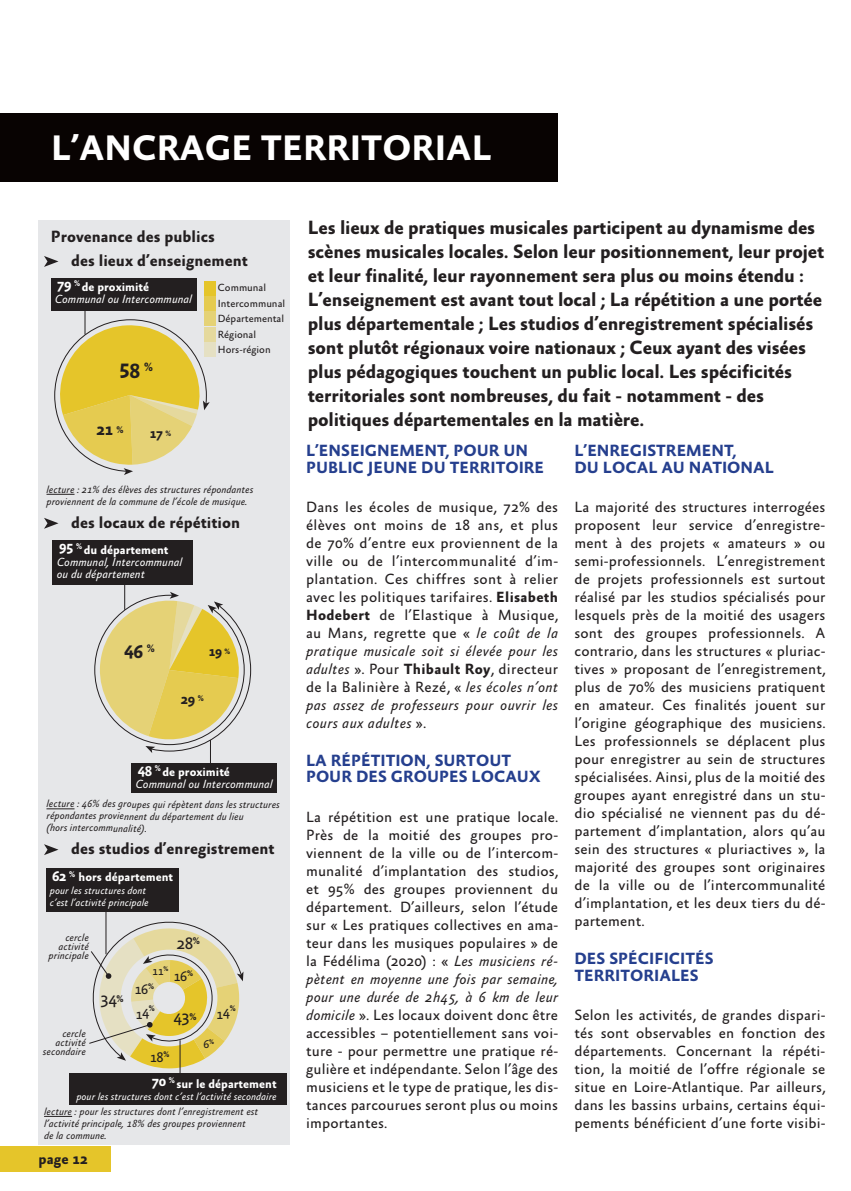
<style>
.page{position:relative;width:851px;height:1191px;background:#fff}
.page>*{position:absolute;margin:0;border:0;box-sizing:border-box;transform-origin:0 0}
.t1{font:700 36px "Absara Sans";color:#fff}
.t2{font:700 20.85px "Absara Sans";color:#231f20}
.t3{font:700 19.5px/24px "Absara Sans";letter-spacing:-.01em;color:#231f20}
.t4{font:700 18.9px "Absara Sans";color:#231f20}
.t5{font:16.8px "Absara Sans";color:#231f20}
.t6{font:700 16.8px "Absara Sans";color:#231f20}
.t7{font:700 16.5px/16.5px "Absara Sans";color:#253f8e}
.t8{font:700 16.5px/24px "Absara Sans";color:#231f20}
.t9{font:15px/18px "Absara Sans";letter-spacing:.01em;color:#231f20;text-align:justify}
.t10{font:700 15px "Absara Sans";color:#231f20}
.t11{font:700 14.25px "Absara Sans";color:#231f20}
.t12{font:14.1px "Absara Sans";letter-spacing:-.03em;color:#231f20}
.t13{font:700 13.5px "Absara Sans";color:#231f20}
.t14{font:700 12.45px "Absara Sans";color:#fff}
.t15{font:italic 12px/12px "Absara Sans";color:#fff}
.t16{font:11.7px "Absara Sans";color:#231f20}
.t17{font:italic 10.5px/12px "Absara Sans";color:#231f20}
.t18{font:italic 10.5px/12px "Absara Sans";color:#fff}
.t19{font:10.5px/15.5px "Absara Sans";color:#231f20}
.s1{font-size:14.25px}
.s2{font-weight:700;font-size:9.75px}
.s3{font-weight:700}
.s4{font-style:italic}
</style>
<div class="page">
<div style="left:0;top:113px;width:557px;height:68px;background:#080302"></div>
<div style="left:38px;top:220px;width:251px;height:924px;background:#e6e7e9"></div>
<div style="left:51px;top:278px;width:145px;height:32px;background:#231f20"></div>
<svg style="left:46px;top:494px;width:28px;height:1px"></svg>
<svg style="left:54px;top:310px;width:156px;height:165px"></svg>
<div style="left:204px;top:281px;width:11px;height:14px;background:#e5c52a"></div>
<div style="left:204px;top:296px;width:11px;height:15px;background:#e5cb50"></div>
<div style="left:204px;top:311px;width:11px;height:15px;background:#e5d276"></div>
<div style="left:204px;top:327px;width:11px;height:14px;background:#e5d99d"></div>
<div style="left:204px;top:342px;width:11px;height:15px;background:#e5e0c3"></div>
<svg style="left:46px;top:808px;width:28px;height:1px"></svg>
<div style="left:53px;top:540px;width:140px;height:45px;background:#231f20"></div>
<svg style="left:94px;top:585px;width:157px;height:178px"></svg>
<div style="left:131px;top:763px;width:145px;height:30px;background:#231f20"></div>
<svg style="left:44px;top:1116px;width:28px;height:1px"></svg>
<div style="left:46px;top:868px;width:133px;height:43px;background:#231f20"></div>
<div style="left:70px;top:1073px;width:217px;height:31px;background:#231f20"></div>
<hr style="left:180px;top:1040px;width:1px;height:39px;background:#231f20">
<svg style="left:83px;top:911px;width:160px;height:157px"></svg>
<svg style="left:44px;top:256px;width:14px;height:11px"></svg>
<svg style="left:44px;top:518px;width:14px;height:11px"></svg>
<svg style="left:44px;top:844px;width:14px;height:11px"></svg>
<div style="left:0;top:1146px;width:111px;height:25px;background:#e5c52a"></div>
<h1 class="t1" style="left:51px;top:129px;width:442px">L’ANCRAGE TERRITORIAL</h1>
<p class="t8" style="left:71px;top:225px;width:178px;text-indent:-20px">Provenance des publics<br>des lieux d’enseignement</p>
<p class="t14" style="left:57px;top:280px;width:94px"><sup>79</sup> <sup>%</sup> de proximité</p>
<p class="t19" style="left:218px;top:280px;width:69px">Communal<br>Intercommunal<br>Départemental<br>Régional<br>Hors-région</p>
<p class="t15" style="left:55px;top:294px;width:139px">Communal ou Intercommunal</p>
<h2 class="t2" style="left:119px;top:358px;width:35px">58 <sup>%</sup></h2>
<p class="t6" style="left:96px;top:421px;width:29px">21 <sup>%</sup></p>
<p class="t13" style="left:149px;top:426px;width:23px">17 <sup>%</sup></p>
<p class="t17" style="left:46px;top:484px;width:208px">lecture : 21% des élèves des structures répondantes proviennent de la commune de l’école de musique.</p>
<p class="t8" style="left:71px;top:511px;width:170px">des locaux de répétition</p>
<p class="t14" style="left:59px;top:543px;width:111px"><sup>95</sup> <sup>%</sup> du département</p>
<p class="t15" style="left:57px;top:556px;width:127px">Communal, Intercommunal ou du département</p>
<p class="t4" style="left:124px;top:640px;width:32px">46 <sup>%</sup></p>
<p class="t13" style="left:208px;top:645px;width:23px">19 <sup>%</sup></p>
<p class="t11" style="left:181px;top:691px;width:25px">29 <sup>%</sup></p>
<p class="t14" style="left:138px;top:765px;width:94px"><sup>4</sup><span class="s1">8</span> <sup>%</sup> de proximité</p>
<p class="t15" style="left:135px;top:779px;width:139px">Communal ou Intercommunal</p>
<p class="t17" style="left:46px;top:798px;width:235px">lecture : 46% des groupes qui répètent dans les structures répondantes proviennent du département du lieu<br>(hors intercommunalité).</p>
<p class="t8" style="left:71px;top:837px;width:205px">des studios d’enregistrement</p>
<p class="t14" style="left:52px;top:870px;width:123px"><span class="s1">62</span> <sup>%</sup> hors département</p>
<p class="t18" style="left:50px;top:884px;width:100px">pour les structures dont c’est l’activité principale</p>
<p class="t17" style="left:49px;top:933px;width:42px;line-height:9px;text-align:right">cercle activité principale</p>
<p class="t17" style="left:43px;top:1029px;width:44px;line-height:9px;text-align:right">cercle activité secondaire</p>
<p class="t5" style="left:100px;top:989px;width:25px">34<span class="s2">%</span></p>
<p class="t5" style="left:177px;top:935px;width:25px">28<sup>%</sup></p>
<p class="t16" style="left:152px;top:965px;width:18px">11<sup>%</sup></p>
<p class="t12" style="left:173px;top:968px;width:21px">16<sup>%</sup></p>
<p class="t12" style="left:134px;top:981px;width:21px">16<sup>%</sup></p>
<p class="t12" style="left:135px;top:1005px;width:21px">14<sup>%</sup></p>
<p class="t12" style="left:216px;top:1005px;width:21px">14<sup>%</sup></p>
<p class="t5" style="left:173px;top:1007px;width:25px">43<span class="s2">%</span></p>
<p class="t12" style="left:150px;top:1050px;width:21px">18<sup>%</sup></p>
<p class="t16" style="left:203px;top:1037px;width:12px">6<sup>%</sup></p>
<p class="t14" style="left:152px;top:1077px;width:126px"><sup>70</sup> <sup>%</sup> sur le département</p>
<p class="t18" style="left:76px;top:1091px;width:202px">pour les structures dont c’est l’activité secondaire</p>
<p class="t17" style="left:44px;top:1106px;width:216px">lecture : pour les structures dont l’enregistrement est l’activité principale, 18% des groupes proviennent<br>de la commune.</p>
<p class="t10" style="left:39px;top:1151px;width:51px">page 12</p>
<p class="t3" style="left:308px;top:217px;width:518px">Les lieux de pratiques musicales participent au dynamisme des scènes musicales locales. Selon leur positionnement, leur projet et leur finalité, leur rayonnement sera plus ou moins étendu :<br>L’enseignement est avant tout local ; La répétition a une portée plus départementale ; Les studios d’enregistrement spécialisés sont plutôt régionaux voire nationaux ; Ceux ayant des visées plus pédagogiques touchent un public local. Les spécificités territoriales sont nombreuses, du fait - notamment - des politiques départementales en la matière.</p>
<p class="t7" style="left:306px;top:443px;width:239px">L’ENSEIGNEMENT, POUR UN<br>PUBLIC JEUNE DU TERRITOIRE</p>
<p class="t9" style="left:306px;top:499px;width:253px">Dans les écoles de musique, 72% des élèves ont moins de 18 ans, et plus de 70% d’entre eux proviennent de la ville ou de l’intercommunalité d’im&shy;plantation. Ces chiffres sont à relier avec les politiques tarifaires. <span class="s3">Elisabeth Hodebert</span> de l’Elastique à Musique, au Mans, regrette que « <span class="s4">le coût de la pratique musicale soit si élevée pour les adultes</span> ». Pour <span class="s3">Thibault Roy</span>, directeur de la Balinière à Rezé, « <span class="s4">les écoles n’ont pas assez de professeurs pour ouvrir les cours aux adultes</span> ».</p>
<p class="t7" style="left:306px;top:753px;width:236px">LA RÉPÉTITION, SURTOUT<br>POUR DES GROUPES LOCAUX</p>
<p class="t9" style="left:306px;top:808px;width:253px">La répétition est une pratique locale.<br>Près de la moitié des groupes pro&shy;viennent de la ville ou de l’intercom&shy;munalité d’implantation des studios, et 95% des groupes proviennent du département. D’ailleurs, selon l’étude sur « Les pratiques collectives en ama&shy;teur dans les musiques populaires » de la Fédélima (2020) : « <span class="s4">Les musiciens ré&shy;pètent en moyenne une fois par semaine, pour une durée de 2h45, à 6 km de leur domicile</span> ». Les locaux doivent donc être accessibles – potentiellement sans voi&shy;ture - pour permettre une pratique ré&shy;gulière et indépendante. Selon l’âge des musiciens et le type de pratique, les dis&shy;tances parcourues seront plus ou moins importantes.</p>
<p class="t7" style="left:574px;top:443px;width:201px">L’ENREGISTREMENT,<br>DU LOCAL AU NATIONAL</p>
<p class="t9" style="left:574px;top:499px;width:252px">La majorité des structures interrogées proposent leur service d’enregistre&shy;ment à des projets « amateurs » ou semi-professionnels. L’enregistrement de projets professionnels est surtout réalisé par les studios spécialisés pour lesquels près de la moitié des usagers sont des groupes professionnels. A contrario, dans les structures « pluriac&shy;tives » proposant de l’enregistrement, plus de 70% des musiciens pratiquent en amateur. Ces finalités jouent sur l’origine géographique des musiciens.<br>Les professionnels se déplacent plus pour enregistrer au sein de structures spécialisées. Ainsi, plus de la moitié des groupes ayant enregistré dans un stu&shy;dio spécialisé ne viennent pas du dé&shy;partement d’implantation, alors qu’au sein des structures « pluriactives », la majorité des groupes sont originaires de la ville ou de l’intercommunalité d’implantation, et les deux tiers du dé&shy;partement.</p>
<p class="t7" style="left:574px;top:951px;width:141px">DES SPÉCIFICITÉS<br>TERRITORIALES</p>
<p class="t9" style="left:574px;top:1006px;width:252px">Selon les activités, de grandes dispari&shy;tés sont observables en fonction des départements. Concernant la répéti&shy;tion, la moitié de l’offre régionale se situe en Loire-Atlantique. Par ailleurs, dans les bassins urbains, certains équi&shy;pements bénéficient d’une forte visibi-</p>
</div>
